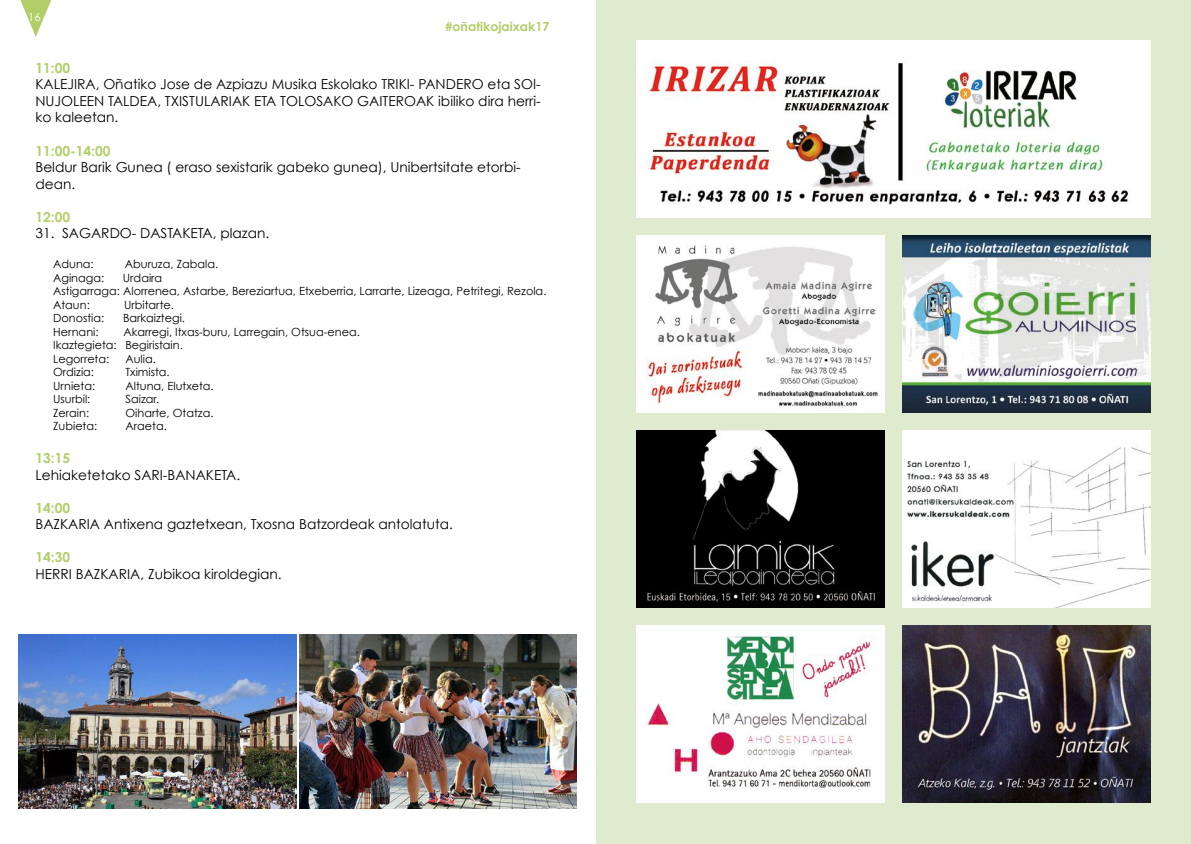
<style>
.page{position:relative;width:1191px;height:844px;background:#fff}
.page>*{position:absolute;margin:0;border:0;box-sizing:border-box;transform-origin:0 0}
.t1{font:13.75px/16.5px "Century Gothic";color:#000;text-align:justify}
.t2{font:700 13.75px "Century Gothic";color:#b1ce68}
.t3{font:700 12.5px "Century Gothic";color:#b1ce68}
.t4{font:11.25px/13.5px "Century Gothic";color:#000}
.t5{font:11.25px "Century Gothic";color:#fefdfe}
</style>
<div class="page">
<div style="left:596px;top:0;width:595px;height:843px;background:#dfebcf"></div>
<img style="left:636px;top:40px;width:514px;height:178px">
<img style="left:636px;top:235px;width:248px;height:177px">
<img style="left:636px;top:430px;width:248px;height:177px">
<img style="left:902px;top:235px;width:248px;height:177px">
<img style="left:902px;top:430px;width:248px;height:177px">
<img style="left:636px;top:625px;width:248px;height:177px">
<img style="left:902px;top:625px;width:248px;height:177px">
<svg style="left:20px;top:0;width:32px;height:37px"></svg>
<img style="left:19px;top:634px;width:277px;height:174px">
<img style="left:299px;top:634px;width:278px;height:174px">
<p class="t5" style="left:28px;top:10px;width:14px">16</p>
<p class="t3" style="left:445px;top:18px;width:106px">#oñatikojaixak17</p>
<p class="t2" style="left:35px;top:59px;width:36px">11:00</p>
<p class="t1" style="left:35px;top:76px;width:507px">KALEJIRA, Oñatiko Jose de Azpiazu Musika Eskolako TRIKI- PANDERO eta SOI-NUJOLEEN TALDEA, TXISTULARIAK ETA TOLOSAKO GAITEROAK ibiliko dira herri&shy;ko kaleetan.</p>
<p class="t2" style="left:35px;top:142px;width:77px">11:00-14:00</p>
<p class="t1" style="left:35px;top:158px;width:487px">Beldur Barik Gunea ( eraso sexistarik gabeko gunea), Unibertsitate etorbi&shy;dean.</p>
<p class="t2" style="left:35px;top:208px;width:36px">12:00</p>
<p class="t1" style="left:35px;top:224px;width:235px">31. SAGARDO- DASTAKETA, plazan.</p>
<p class="t4" style="left:53px;top:257px;width:42px">Aduna:</p>
<p class="t4" style="left:125px;top:257px;width:95px">Aburuza, Zabala.</p>
<p class="t4" style="left:53px;top:270px;width:53px">Aginaga:</p>
<p class="t4" style="left:53px;top:270px;width:495px;text-indent:70px">Urdaira<br>Astigarraga: Alorrenea, Astarbe, Bereziartua, Etxeberria, Larrarte, Lizeaga, Petritegi, Rezola.<br>Ataun:</p>
<p class="t4" style="left:124px;top:297px;width:51px">Urbitarte.</p>
<p class="t4" style="left:53px;top:311px;width:53px">Donostia:</p>
<p class="t4" style="left:123px;top:311px;width:63px">Barkaiztegi.</p>
<p class="t4" style="left:53px;top:324px;width:47px">Hernani:</p>
<p class="t4" style="left:53px;top:324px;width:308px;text-indent:70px">Akarregi, Itxas-buru, Larregain, Otsua-enea.<br>Ikaztegieta: Begiristain.<br>Legorreta:</p>
<p class="t4" style="left:125px;top:351px;width:32px">Aulia.</p>
<p class="t4" style="left:53px;top:365px;width:42px">Ordizia:</p>
<p class="t4" style="left:125px;top:365px;width:46px">Tximista.</p>
<p class="t4" style="left:53px;top:378px;width:44px">Urnieta:</p>
<p class="t4" style="left:125px;top:378px;width:90px">Altuna, Elutxeta.</p>
<p class="t4" style="left:53px;top:392px;width:39px">Usurbil:</p>
<p class="t4" style="left:125px;top:392px;width:35px">Saizar.</p>
<p class="t4" style="left:53px;top:405px;width:38px">Zerain:</p>
<p class="t4" style="left:125px;top:405px;width:89px">Oiharte, Otatza.</p>
<p class="t4" style="left:53px;top:419px;width:46px">Zubieta:</p>
<p class="t4" style="left:125px;top:419px;width:43px">Araeta.</p>
<p class="t2" style="left:35px;top:449px;width:36px">13:15</p>
<p class="t1" style="left:35px;top:466px;width:206px">Lehiaketetako SARI-BANAKETA.</p>
<p class="t2" style="left:35px;top:499px;width:36px">14:00</p>
<p class="t1" style="left:35px;top:515px;width:419px">BAZKARIA Antixena gaztetxean, Txosna Batzordeak antolatuta.</p>
<p class="t2" style="left:35px;top:548px;width:36px">14:30</p>
<p class="t1" style="left:35px;top:565px;width:248px">HERRI BAZKARIA, Zubikoa kiroldegian.</p>
</div>
